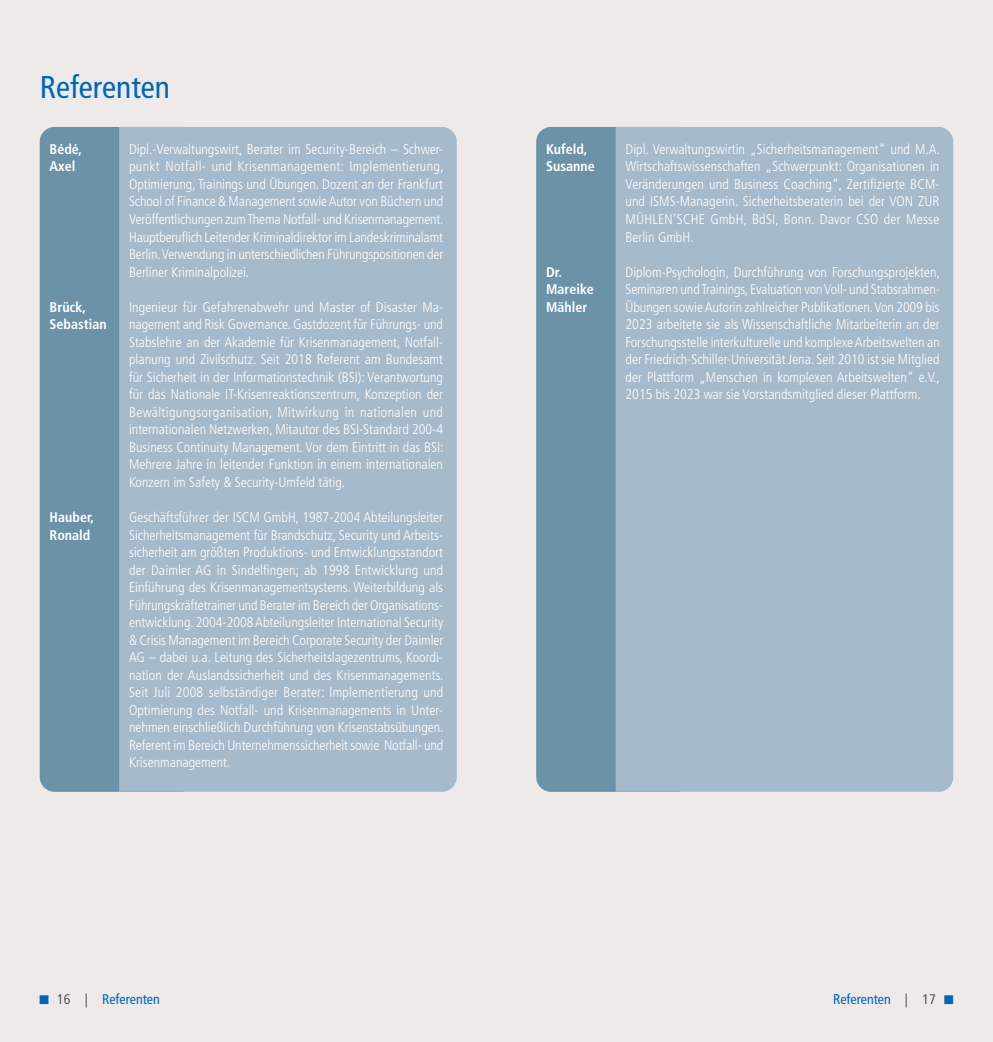
<style>
.page{position:relative;width:993px;height:1042px;background:#fff}
.page>*{position:absolute;margin:0;border:0;box-sizing:border-box;transform-origin:0 0}
.t1{font:condensed 31.5px "Frutiger LT Std";color:#0067b1}
.t2{font:300 condensed 14px/17.5px "Frutiger LT Std";color:#fff;text-align:justify}
.t3{font:700 condensed 14px/17.5px "Frutiger LT Std";color:#fff}
.t4{font:condensed 14px "Frutiger LT Std";color:#0067b1}
.s1{color:#575e5f}
</style>
<div class="page">
<div style="left:0;top:0;width:992px;height:1042px;background:#edeae9"></div>
<div style="left:40px;top:127px;width:79px;height:665px;background:#6c92a8"></div>
<div style="left:536px;top:127px;width:79px;height:665px;background:#6c92a8"></div>
<div style="left:119px;top:127px;width:337px;height:665px;background:#a5baca"></div>
<div style="left:615px;top:127px;width:337px;height:665px;background:#a5baca"></div>
<h1 class="t1" style="left:40px;top:69px;width:132px">Referenten</h1>
<p class="t3" style="left:50px;top:140px;width:34px">Bédé,<br>Axel</p>
<p class="t2" style="left:129px;top:141px;width:316px">Dipl.-Verwaltungswirt, Berater im Security-Bereich – Schwer&shy;punkt Notfall- und Krisenmanagement: Implementierung, Optimierung, Trainings und Übungen. Dozent an der Frankfurt School of Finance &amp; Management sowie Autor von Büchern und Veröffentlichungen zum Thema Notfall- und Krisenmanagement.<br>Hauptberuflich Leitender Kriminaldirektor im Landeskriminalamt Berlin. Verwendung in unterschiedlichen Führungspositionen der Berliner Kriminalpolizei.</p>
<p class="t3" style="left:50px;top:298px;width:59px">Brück,<br>Sebastian</p>
<p class="t2" style="left:129px;top:298px;width:316px">Ingenieur für Gefahrenabwehr und Master of Disaster Ma&shy;nagement and Risk Governance. Gastdozent für Führungs- und Stabslehre an der Akademie für Krisenmanagement, Notfall&shy;planung und Zivilschutz. Seit 2018 Referent am Bundesamt für Sicherheit in der Informationstechnik (BSI): Verantwortung für das Nationale IT-Krisenreaktionszentrum, Konzeption der Bewältigungsorganisation, Mitwirkung in nationalen und internationalen Netzwerken, Mitautor des BSI-Standard 200-4<br>Business Continuity Management. Vor dem Eintritt in das BSI:<br>Mehrere Jahre in leitender Funktion in einem internationalen Konzern im Safety &amp; Security-Umfeld tätig.</p>
<p class="t3" style="left:50px;top:508px;width:46px">Hauber,<br>Ronald</p>
<p class="t2" style="left:129px;top:509px;width:316px">Geschäftsführer der ISCM GmbH, 1987-2004 Abteilungsleiter Sicherheitsmanagement für Brandschutz, Security und Arbeits&shy;sicherheit am größten Produktions- und Entwicklungsstandort der Daimler AG in Sindelfingen; ab 1998 Entwicklung und Einführung des Krisenmanagementsystems. Weiterbildung als Führungskräftetrainer und Berater im Bereich der Organisations&shy;entwicklung. 2004-2008 Abteilungsleiter International Security &amp; Crisis Management im Bereich Corporate Security der Daimler AG – dabei u.a. Leitung des Sicherheitslagezentrums, Koordi&shy;nation der Auslandssicherheit und des Krisenmanagements.<br>Seit Juli 2008 selbständiger Berater: Implementierung und Optimierung des Notfall- und Krisenmanagements in Unter&shy;nehmen einschließlich Durchführung von Krisenstabsübungen.<br>Referent im Bereich Unternehmenssicherheit sowie Notfall- und Krisenmanagement.</p>
<p class="t4" style="left:40px;top:991px;width:122px">■ <span class="s1">16 |</span> Referenten</p>
<p class="t3" style="left:546px;top:140px;width:50px">Kufeld,<br>Susanne</p>
<p class="t2" style="left:625px;top:141px;width:316px">Dipl. Verwaltungswirtin „Sicherheitsmanagement“ und M.A.<br>Wirtschaftswissenschaften „Schwerpunkt: Organisationen in Veränderungen und Business Coaching“, Zertifizierte BCM&shy;und ISMS-Managerin. Sicherheitsberaterin bei der VON ZUR MÜHLEN’SCHE GmbH, BdSI, Bonn. Davor CSO der Messe Berlin GmbH.</p>
<p class="t3" style="left:546px;top:263px;width:49px">Dr.<br>Mareike<br>Mähler</p>
<p class="t2" style="left:625px;top:263px;width:316px">Diplom-Psychologin, Durchführung von Forschungsprojekten, Seminaren und Trainings, Evaluation von Voll- und Stabsrahmen-Übungen sowie Autorin zahlreicher Publikationen. Von 2009 bis 2023 arbeitete sie als Wissenschaftliche Mitarbeiterin an der Forschungsstelle interkulturelle und komplexe Arbeitswelten an der Friedrich-Schiller-Universität Jena. Seit 2010 ist sie Mitglied der Plattform „Menschen in komplexen Arbeitswelten“ e.V., 2015 bis 2023 war sie Vorstandsmitglied dieser Plattform.</p>
<p class="t4" style="left:832px;top:991px;width:122px">Referenten <span class="s1">| 17</span> ■</p>
</div>
